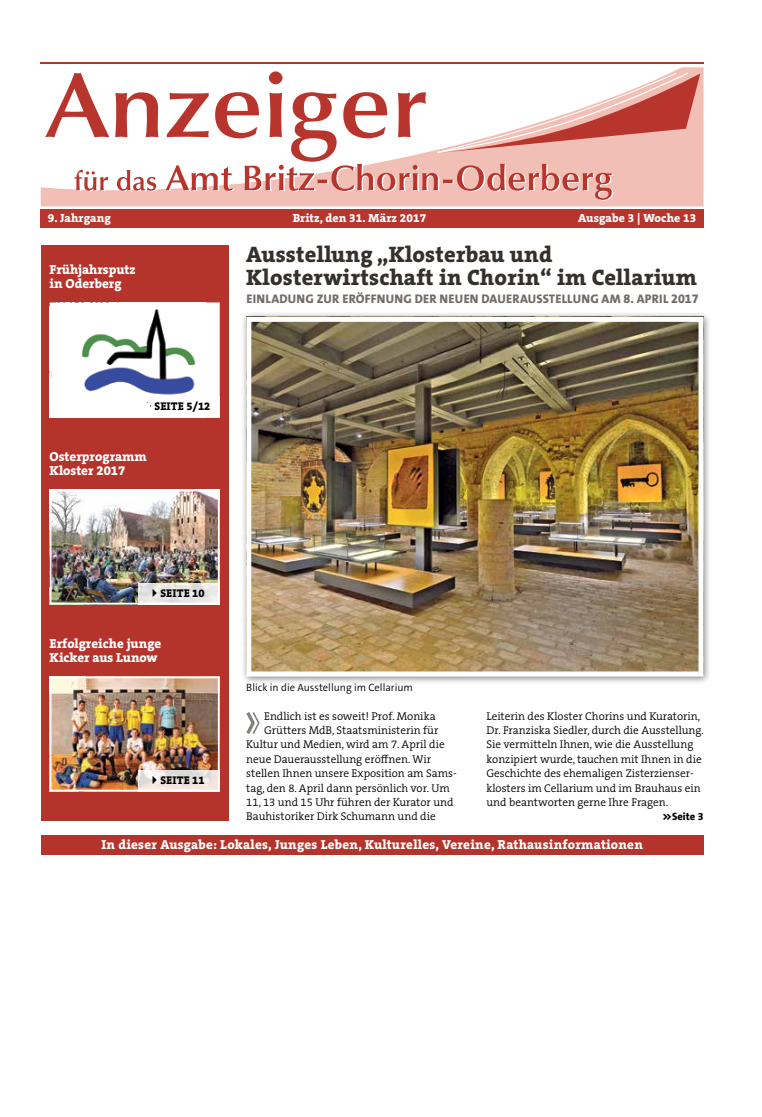
<style>
.page{position:relative;width:762px;height:1117px;background:#fff}
.page>*{position:absolute;margin:0;border:0;box-sizing:border-box;transform-origin:0 0}
.t1{font:800 22.5px/23.8px "The Serif B W8";letter-spacing:.01em;color:#36302d}
.t2{font:800 13.12px/14.4px "The Serif B W8";color:#fff}
.t3{font:800 13.12px "The Serif B W8";letter-spacing:.02em;color:#fff}
.t4{font:800 12.5px "The Sans B W8";letter-spacing:.015em;color:#716c69}
.t5{font:800 11.88px "The Serif B W8";letter-spacing:.01em;color:#fff}
.t6{font:300 11.25px/14.4px "The Serif B W4";color:#000}
.t7{font:800 11.25px "The Serif B W8";letter-spacing:.015em;color:#000}
.t8{font:300 10.62px "The Sans B W4";color:#000}
.t9{font:800 10.62px "The Sans B W8";color:#000}
</style>
<div class="page">
<img style="left:41px;top:67px;width:662px;height:139px">
<svg style="left:45px;top:73px;width:64px;height:64px"></svg>
<svg style="left:115px;top:92px;width:43px;height:45px"></svg>
<div style="left:41px;top:209px;width:662px;height:18px;background:#b8352d"></div>
<hr style="left:41px;top:62px;width:662px;height:2px;background:#b8352d">
<svg style="left:74px;top:170px;width:36px;height:21px"></svg>
<svg style="left:117px;top:170px;width:41px;height:21px"></svg>
<svg style="left:166px;top:71px;width:534px;height:129px"></svg>
<div style="left:41px;top:245px;width:188px;height:575px;background:#b4342c"></div>
<div style="left:41px;top:834px;width:662px;height:20px;background:#b4342c"></div>
<div style="left:51px;top:303px;width:168px;height:113px;background:#fff"></div>
<img style="left:82px;top:309px;width:114px;height:86px">
<div style="left:50px;top:302px;width:170px;height:115px;border:2px solid #fff"></div>
<img style="left:53px;top:492px;width:164px;height:109px">
<div style="left:50px;top:489px;width:170px;height:115px;border:2px solid #fff"></div>
<img style="left:53px;top:679px;width:164px;height:109px">
<div style="left:50px;top:676px;width:170px;height:115px;border:2px solid #fff"></div>
<div style="left:138px;top:396px;width:82px;height:21px;background:#fff"></div>
<svg style="left:138px;top:583px;width:82px;height:21px;background:#e8e8e5"></svg>
<svg style="left:138px;top:770px;width:82px;height:21px;background:#ede6e2"></svg>
<div style="left:240px;top:311px;width:471px;height:373px;background:#000;opacity:.45"></div>
<img style="left:252px;top:323px;width:445px;height:347px">
<div style="left:246px;top:317px;width:457px;height:359px;border:5px solid #fff"></div>
<svg style="left:246px;top:712px;width:14px;height:22px"></svg>
<div style="left:51px;top:303px;width:75px;height:12px;background:#fff"></div>
<div style="left:51px;top:403px;width:99px;height:12px;background:#fff"></div>
<svg style="left:153px;top:589px;width:4px;height:8px"></svg>
<svg style="left:153px;top:775px;width:4px;height:9px"></svg>
<p class="t5" style="left:48px;top:210px;width:65px">9. Jahrgang</p>
<p class="t5" style="left:293px;top:210px;width:135px">Britz, den 31. März 2017</p>
<p class="t5" style="left:578px;top:210px;width:120px">Ausgabe 3 | Woche 13</p>
<p class="t2" style="left:50px;top:262px;width:87px">Frühjahrsputz in Oderberg</p>
<h1 class="t1" style="left:246px;top:242px;width:452px">Ausstellung „Klosterbau und<br>Klosterwirtschaft in Chorin“ im Cellarium</h1>
<p class="t4" style="left:246px;top:290px;width:454px">EINLADUNG ZUR ERÖFFNUNG DER NEUEN DAUERAUSSTELLUNG AM 8. APRIL 2017</p>
<p class="t7" style="left:155px;top:399px;width:57px">SEITE 5/12</p>
<p class="t2" style="left:50px;top:449px;width:99px">Osterprogramm<br>Kloster 2017</p>
<p class="t7" style="left:160px;top:585px;width:46px">SEITE 10</p>
<p class="t2" style="left:50px;top:635px;width:113px">Erfolgreiche junge<br>Kicker aus Lunow</p>
<p class="t7" style="left:160px;top:772px;width:46px">SEITE 11</p>
<p class="t8" style="left:246px;top:680px;width:168px">Blick in die Ausstellung im Cellarium</p>
<p class="t6" style="left:264px;top:708px;width:173px">Endlich ist es soweit! Prof. Monika</p>
<p class="t6" style="left:264px;top:723px;width:176px">Grütters MdB, Staatsministerin für</p>
<p class="t6" style="left:246px;top:737px;width:200px">Kultur und Medien, wird am 7. April die</p>
<p class="t6" style="left:246px;top:751px;width:186px">neue Dauerausstellung eröffnen. Wir</p>
<p class="t6" style="left:246px;top:766px;width:212px">stellen Ihnen unsere Exposition am Sams-</p>
<p class="t6" style="left:246px;top:780px;width:205px">tag, den 8. April dann persönlich vor. Um</p>
<p class="t6" style="left:246px;top:794px;width:209px">11, 13 und 15 Uhr führen der Kurator und</p>
<p class="t6" style="left:246px;top:809px;width:191px">Bauhistoriker Dirk Schumann und die</p>
<p class="t6" style="left:486px;top:708px;width:219px">Leiterin des Kloster Chorins und Kuratorin, Dr. Franziska Siedler, durch die Ausstellung.<br>Sie vermitteln Ihnen, wie die Ausstellung konzipiert wurde, tauchen mit Ihnen in die Geschichte des ehemaligen Zisterzienser&shy;klosters im Cellarium und im Brauhaus ein und beantworten gerne Ihre Fragen.</p>
<p class="t9" style="left:662px;top:809px;width:43px">&gt;&gt;Seite 3</p>
<p class="t3" style="left:101px;top:835px;width:543px">In dieser Ausgabe: Lokales, Junges Leben, Kulturelles, Vereine, Rathausinformationen</p>
</div>
